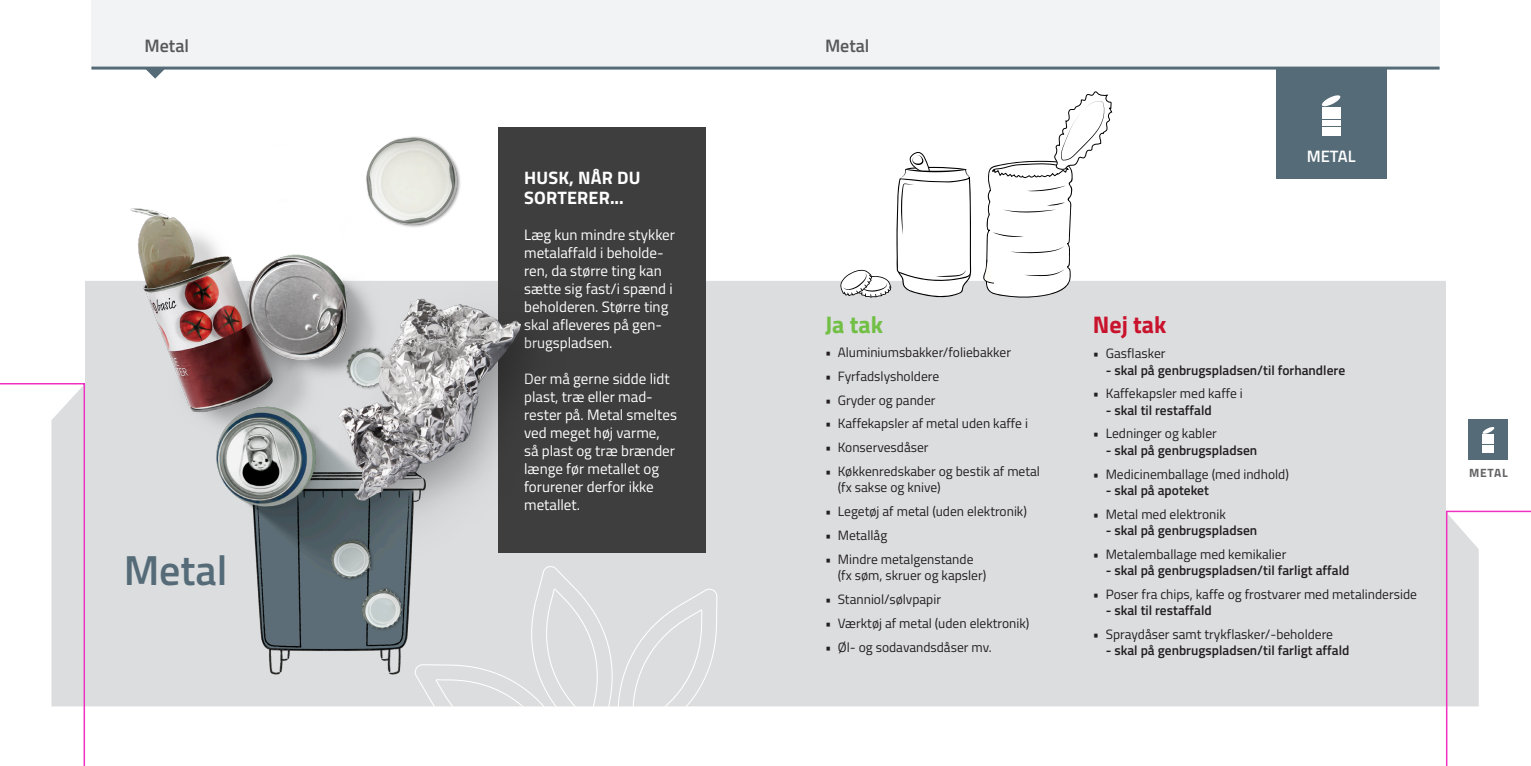
<style>
.page{position:relative;width:1531px;height:766px;background:#fff}
.page>*{position:absolute;margin:0;border:0;box-sizing:border-box;transform-origin:0 0}
.Stort_fraktionsnavn{font:600 42px "Titillium";color:#556c78}
.Nej_tak{font:700 24px "Titillium";color:#c9132c}
.Ja_tak{font:700 24px "Titillium";color:#71bf44}
.Faktaboks{font:700 18px/19.5px "Titillium";letter-spacing:.01em;color:#fff}
.Top_fraktionsnavn{font:600 18px "Titillium";color:#57585a}
.t1{font:600 16.5px "Titillium";color:#fff}
.Faktaboks-2{font:15px/18px "Titillium";color:#fff}
.t2{font:13.5px/16.2px "Titillium";color:#231f20}
.t3{font:600 13.5px "Titillium";color:#231f20}
.t4{font:700 12px "Titillium";letter-spacing:.06em;color:#636366}
</style>
<div class="page">
<div style="left:1468px;top:419px;width:40px;height:40px;background:#556c78"></div>
<svg style="left:1482px;top:427px;width:12px;height:7px"></svg>
<div style="left:1482px;top:447px;width:12px;height:5px;background:#fff"></div>
<div style="left:1482px;top:434px;width:12px;height:6px;background:#fff"></div>
<svg style="left:1482px;top:440px;width:12px;height:6px"></svg>
<div style="left:91px;top:0;width:1348px;height:68px;background:#f2f3f4"></div>
<div style="left:85px;top:281px;width:1393px;height:425px;background:#dcdddf"></div>
<div style="left:1276px;top:68px;width:110px;height:111px;background:#556c78"></div>
<hr style="left:91px;top:67px;width:1348px;height:3px;background:#556c78">
<div style="left:414px;top:565px;width:303px;height:142px;background:#dcdddf"></div>
<svg style="left:1321px;top:95px;width:20px;height:12px"></svg>
<div style="left:1322px;top:127px;width:18px;height:9px;background:#fff"></div>
<div style="left:1322px;top:107px;width:18px;height:9px;background:#fff"></div>
<svg style="left:1322px;top:117px;width:18px;height:9px"></svg>
<div style="left:499px;top:128px;width:207px;height:425px;background:#3e3e3f"></div>
<svg style="left:840px;top:152px;width:131px;height:147px"></svg>
<svg style="left:983px;top:91px;width:129px;height:207px"></svg>
<img style="left:85px;top:66px;width:480px;height:625px">
<svg style="left:1446px;top:510px;width:85px;height:255px"></svg>
<svg style="left:0;top:383px;width:85px;height:382px"></svg>
<p class="Top_fraktionsnavn" style="left:145px;top:32px;width:46px">Metal</p>
<p class="Top_fraktionsnavn" style="left:825px;top:32px;width:46px">Metal</p>
<p class="Stort_fraktionsnavn" style="left:124px;top:538px;width:105px">Metal</p>
<p class="Faktaboks" style="left:524px;top:167px;width:118px">HUSK, NÅR DU<br>SORTERER...</p>
<p class="Faktaboks-2" style="left:524px;top:225px;width:152px">Læg kun mindre stykker metalaffald i beholde&shy;ren, da større ting kan sætte sig fast/i spænd i beholderen. Større ting skal afleveres på gen&shy;brugspladsen.</p>
<p class="Faktaboks-2" style="left:524px;top:369px;width:154px">Der må gerne sidde lidt plast, træ eller mad&shy;rester på. Metal smeltes ved meget høj varme, så plast og træ brænder længe før metallet og forurener derfor ikke metallet.</p>
<p class="Ja_tak" style="left:825px;top:306px;width:60px">Ja tak</p>
<p class="t2" style="left:825px;top:343px;width:187px">• Aluminiumsbakker/foliebakker</p>
<p class="t2" style="left:825px;top:367px;width:116px">• Fyrfadslysholdere</p>
<p class="t2" style="left:825px;top:391px;width:112px">• Gryder og pander</p>
<p class="t2" style="left:825px;top:415px;width:204px">• Kaffekapsler af metal uden kaffe i</p>
<p class="t2" style="left:825px;top:438px;width:105px">• Konservesdåser</p>
<p class="t2" style="left:838px;top:462px;width:204px;text-indent:-13px">• Køkkenredskaber og bestik af metal (fx sakse og knive)</p>
<p class="t2" style="left:825px;top:502px;width:203px">• Legetøj af metal (uden elektronik)</p>
<p class="t2" style="left:825px;top:526px;width:64px">• Metallåg</p>
<p class="t2" style="left:838px;top:550px;width:150px;text-indent:-13px">• Mindre metalgenstande (fx søm, skruer og kapsler)</p>
<p class="t2" style="left:825px;top:590px;width:118px">• Stanniol/sølvpapir</p>
<p class="t2" style="left:825px;top:614px;width:206px">• Værktøj af metal (uden elektronik)</p>
<p class="t2" style="left:825px;top:638px;width:168px">• Øl- og sodavandsdåser mv.</p>
<p class="t1" style="left:1306px;top:143px;width:50px">METAL</p>
<p class="Nej_tak" style="left:1093px;top:306px;width:75px">Nej tak</p>
<p class="t2" style="left:1093px;top:345px;width:74px">• Gasflasker</p>
<p class="t3" style="left:1106px;top:359px;width:241px">- skal på genbrugspladsen/til forhandlere</p>
<p class="t2" style="left:1093px;top:385px;width:151px">• Kaffekapsler med kaffe i</p>
<p class="t3" style="left:1106px;top:399px;width:108px">- skal til restaffald</p>
<p class="t2" style="left:1093px;top:425px;width:125px">• Ledninger og kabler</p>
<p class="t3" style="left:1106px;top:439px;width:153px">- skal på genbrugspladsen</p>
<p class="t2" style="left:1093px;top:465px;width:198px">• Medicinemballage (med indhold)</p>
<p class="t3" style="left:1106px;top:479px;width:105px">- skal på apoteket</p>
<p class="t2" style="left:1093px;top:505px;width:134px">• Metal med elektronik</p>
<p class="t3" style="left:1106px;top:520px;width:153px">- skal på genbrugspladsen</p>
<p class="t2" style="left:1093px;top:545px;width:195px">• Metalemballage med kemikalier</p>
<p class="t3" style="left:1106px;top:560px;width:245px">- skal på genbrugspladsen/til farligt affald</p>
<p class="t2" style="left:1093px;top:585px;width:325px">• Poser fra chips, kaffe og frostvarer med metalinderside</p>
<p class="t3" style="left:1106px;top:600px;width:108px">- skal til restaffald</p>
<p class="t2" style="left:1093px;top:625px;width:242px">• Spraydåser samt trykflasker/-beholdere</p>
<p class="t3" style="left:1106px;top:640px;width:245px">- skal på genbrugspladsen/til farligt affald</p>
<p class="t4" style="left:1469px;top:463px;width:40px">METAL</p>
</div>
